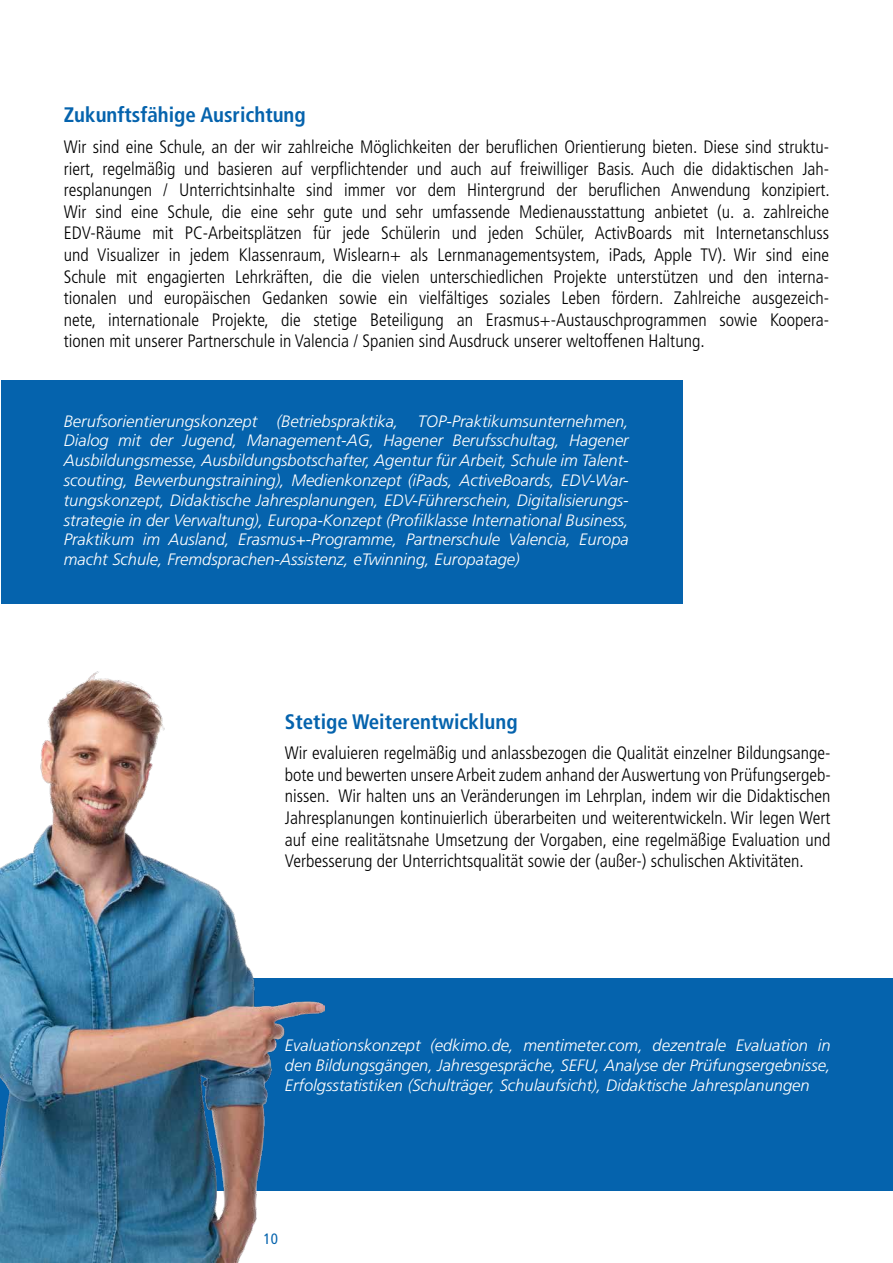
<style>
.page{position:relative;width:893px;height:1263px;background:#fff}
.page>*{position:absolute;margin:0;border:0;box-sizing:border-box;transform-origin:0 0}
.t1{font:700 condensed 21px "Frutiger LT Std";color:#0563ad}
.t2{font:300 condensed 18px/21.6px "Frutiger LT Std";color:#000;text-align:justify}
.t3{font:italic 300 16.5px/19.8px "Frutiger LT Std";color:#fff;text-align:justify}
.t4{font:condensed 15px "Frutiger LT Std";color:#0563ad}
</style>
<div class="page">
<div style="left:1px;top:380px;width:682px;height:224px;background:#0563ad"></div>
<div style="left:0;top:978px;width:893px;height:213px;background:#0563ad"></div>
<img style="left:0;top:671px;width:325px;height:592px">
<p class="t1" style="left:64px;top:102px;width:244px">Zukunftsfähige Ausrichtung</p>
<p class="t2" style="left:64px;top:136px;width:768px">Wir sind eine Schule, an der wir zahlreiche Möglichkeiten der beruflichen Orientierung bieten. Diese sind struktu&shy;riert, regelmäßig und basieren auf verpflichtender und auch auf freiwilliger Basis. Auch die didaktischen Jah&shy;resplanungen / Unterrichtsinhalte sind immer vor dem Hintergrund der beruflichen Anwendung konzipiert.<br>Wir sind eine Schule, die eine sehr gute und sehr umfassende Medienausstattung anbietet (u. a. zahlreiche EDV-Räume mit PC-Arbeitsplätzen für jede Schülerin und jeden Schüler, ActivBoards mit Internetanschluss und Visualizer in jedem Klassenraum, Wislearn+ als Lernmanagementsystem, iPads, Apple TV). Wir sind eine Schule mit engagierten Lehrkräften, die die vielen unterschiedlichen Projekte unterstützen und den interna&shy;tionalen und europäischen Gedanken sowie ein vielfältiges soziales Leben fördern. Zahlreiche ausgezeich&shy;nete, internationale Projekte, die stetige Beteiligung an Erasmus+-Austauschprogrammen sowie Koopera&shy;tionen mit unserer Partnerschule in Valencia / Spanien sind Ausdruck unserer weltoffenen Haltung.</p>
<p class="t3" style="left:64px;top:411px;width:566px">Berufsorientierungskonzept (Betriebspraktika, TOP-Praktikumsunternehmen, Dialog mit der Jugend, Management-AG, Hagener Berufsschultag, Hagener Ausbildungsmesse, Ausbildungsbotschafter, Agentur für Arbeit, Schule im Talent&shy;scouting, Bewerbungstraining), Medienkonzept (iPads, ActiveBoards, EDV-War&shy;tungskonzept, Didaktische Jahresplanungen, EDV-Führerschein, Digitalisierungs&shy;strategie in der Verwaltung), Europa-Konzept (Profilklasse International Business, Praktikum im Ausland, Erasmus+-Programme, Partnerschule Valencia, Europa macht Schule, Fremdsprachen-Assistenz, eTwinning, Europatage)</p>
<p class="t1" style="left:285px;top:709px;width:234px">Stetige Weiterentwicklung</p>
<p class="t2" style="left:285px;top:742px;width:547px">Wir evaluieren regelmäßig und anlassbezogen die Qualität einzelner Bildungsange&shy;bote und bewerten unsere Arbeit zudem anhand der Auswertung von Prüfungsergeb&shy;nissen. Wir halten uns an Veränderungen im Lehrplan, indem wir die Didaktischen Jahresplanungen kontinuierlich überarbeiten und weiterentwickeln. Wir legen Wert auf eine realitätsnahe Umsetzung der Vorgaben, eine regelmäßige Evaluation und Verbesserung der Unterrichtsqualität sowie der (außer-) schulischen Aktivitäten.</p>
<p class="t3" style="left:285px;top:1036px;width:547px">Evaluationskonzept (edkimo.de, mentimeter.com, dezentrale Evaluation in den Bildungsgängen, Jahresgespräche, SEFU, Analyse der Prüfungsergebnisse, Erfolgsstatistiken (Schulträger, Schulaufsicht), Didaktische Jahresplanungen</p>
<p class="t4" style="left:264px;top:1230px;width:16px">10</p>
</div>
